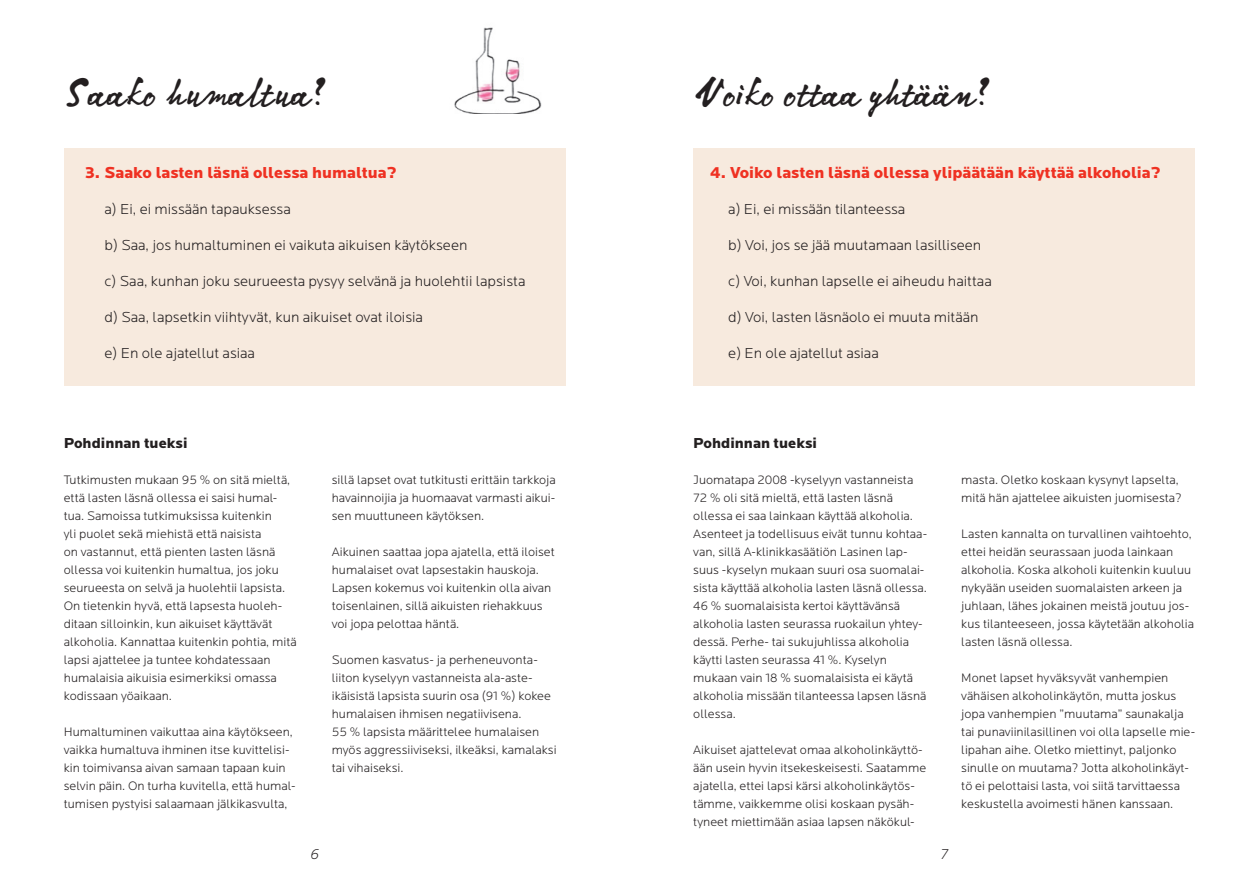
<style>
.page{position:relative;width:1259px;height:893px;background:#fff}
.page>*{position:absolute;margin:0;border:0;box-sizing:border-box;transform-origin:0 0}
.t1{font:39px "Linotype Notec";color:#231f20}
.t2{font:900 16.5px "Locator";color:#ef3122}
.t3{font:300 15px "Locator";color:#231f20}
.t4{font:900 15px "Locator";color:#231f20}
.t5{font:italic 300 15px "Locator";color:#231f20}
.t6{font:300 12.75px/18px "Locator";color:#231f20}
</style>
<div class="page">
<div style="left:64px;top:148px;width:502px;height:238px;background:#f7eade"></div>
<div style="left:693px;top:148px;width:502px;height:238px;background:#f7eade"></div>
<img style="left:454px;top:27px;width:88px;height:87px">
<h1 class="t1" style="left:64px;top:64px;width:261px">Saako humaltua?</h1>
<h1 class="t1" style="left:693px;top:64px;width:295px">Voiko ottaa yhtään?</h1>
<p class="t2" style="left:85px;top:163px;width:313px">3. Saako lasten läsnä ollessa humaltua?</p>
<p class="t3" style="left:105px;top:202px;width:188px">a) Ei, ei missään tapauksessa</p>
<p class="t3" style="left:105px;top:238px;width:364px">b) Saa, jos humaltuminen ei vaikuta aikuisen käytökseen</p>
<p class="t3" style="left:105px;top:274px;width:422px">c) Saa, kunhan joku seurueesta pysyy selvänä ja huolehtii lapsista</p>
<p class="t3" style="left:105px;top:310px;width:320px">d) Saa, lapsetkin viihtyvät, kun aikuiset ovat iloisia</p>
<p class="t3" style="left:105px;top:346px;width:152px">e) En ole ajatellut asiaa</p>
<p class="t4" style="left:64px;top:434px;width:125px">Pohdinnan tueksi</p>
<p class="t6" style="left:64px;top:471px;width:234px">Tutkimusten mukaan 95 % on sitä mieltä, että lasten läsnä ollessa ei saisi humal&shy;tua. Samoissa tutkimuksissa kuitenkin<br>yli puolet sekä miehistä että naisista<br>on vastannut, että pienten lasten läsnä ollessa voi kuitenkin humaltua, jos joku seurueesta on selvä ja huolehtii lapsista.<br>On tietenkin hyvä, että lapsesta huoleh&shy;ditaan silloinkin, kun aikuiset käyttävät alkoholia. Kannattaa kuitenkin pohtia, mitä lapsi ajattelee ja tuntee kohdatessaan humalaisia aikuisia esimerkiksi omassa kodissaan yöaikaan.</p>
<p class="t6" style="left:64px;top:724px;width:233px">Humaltuminen vaikuttaa aina käytökseen, vaikka humaltuva ihminen itse kuvittelisi&shy;kin toimivansa aivan samaan tapaan kuin selvin päin. On turha kuvitella, että humal&shy;tumisen pystyisi salaamaan jälkikasvulta,</p>
<p class="t6" style="left:332px;top:472px;width:225px;text-align:justify">sillä lapset ovat tutkitusti erittäin tarkkoja havainnoijia ja huomaavat varmasti aikui&shy;sen muuttuneen käytöksen.</p>
<p class="t6" style="left:332px;top:544px;width:225px">Aikuinen saattaa jopa ajatella, että iloiset humalaiset ovat lapsestakin hauskoja.<br>Lapsen kokemus voi kuitenkin olla aivan toisenlainen, sillä aikuisten riehakkuus voi jopa pelottaa häntä.</p>
<p class="t6" style="left:332px;top:652px;width:226px">Suomen kasvatus- ja perheneuvonta&shy;liiton kyselyyn vastanneista ala-aste&shy;ikäisistä lapsista suurin osa (91 %) kokee humalaisen ihmisen negatiivisena.<br>55 % lapsista määrittelee humalaisen myös aggressiiviseksi, ilkeäksi, kamalaksi tai vihaiseksi.</p>
<p class="t2" style="left:710px;top:163px;width:452px">4. Voiko lasten läsnä ollessa ylipäätään käyttää alkoholia?</p>
<p class="t3" style="left:728px;top:202px;width:179px">a) Ei, ei missään tilanteessa</p>
<p class="t3" style="left:728px;top:238px;width:255px">b) Voi, jos se jää muutamaan lasilliseen</p>
<p class="t3" style="left:728px;top:274px;width:265px">c) Voi, kunhan lapselle ei aiheudu haittaa</p>
<p class="t3" style="left:728px;top:310px;width:252px">d) Voi, lasten läsnäolo ei muuta mitään</p>
<p class="t3" style="left:728px;top:346px;width:152px">e) En ole ajatellut asiaa</p>
<p class="t4" style="left:693px;top:434px;width:125px">Pohdinnan tueksi</p>
<p class="t6" style="left:693px;top:471px;width:235px">Juomatapa 2008 -kyselyyn vastanneista 72 % oli sitä mieltä, että lasten läsnä ollessa ei saa lainkaan käyttää alkoholia.<br>Asenteet ja todellisuus eivät tunnu kohtaa&shy;van, sillä A-klinikkasäätiön Lasinen lap&shy;suus -kyselyn mukaan suuri osa suomalai&shy;sista käyttää alkoholia lasten läsnä ollessa.<br>46 % suomalaisista kertoi käyttävänsä alkoholia lasten seurassa ruokailun yhtey&shy;dessä. Perhe- tai sukujuhlissa alkoholia käytti lasten seurassa 41 %. Kyselyn mukaan vain 18 % suomalaisista ei käytä alkoholia missään tilanteessa lapsen läsnä ollessa.</p>
<p class="t6" style="left:693px;top:742px;width:234px">Aikuiset ajattelevat omaa alkoholinkäyttö&shy;ään usein hyvin itsekeskeisesti. Saatamme ajatella, ettei lapsi kärsi alkoholinkäytös&shy;tämme, vaikkemme olisi koskaan pysäh&shy;tyneet miettimään asiaa lapsen näkökul-</p>
<p class="t6" style="left:961px;top:471px;width:222px">masta. Oletko koskaan kysynyt lapselta, mitä hän ajattelee aikuisten juomisesta?</p>
<p class="t6" style="left:961px;top:525px;width:234px">Lasten kannalta on turvallinen vaihtoehto, ettei heidän seurassaan juoda lainkaan alkoholia. Koska alkoholi kuitenkin kuuluu nykyään useiden suomalaisten arkeen ja juhlaan, lähes jokainen meistä joutuu jos&shy;kus tilanteeseen, jossa käytetään alkoholia lasten läsnä ollessa.</p>
<p class="t6" style="left:961px;top:670px;width:235px">Monet lapset hyväksyvät vanhempien vähäisen alkoholinkäytön, mutta joskus jopa vanhempien ”muutama” saunakalja tai punaviinilasillinen voi olla lapselle mie&shy;lipahan aihe. Oletko miettinyt, paljonko sinulle on muutama? Jotta alkoholinkäyt&shy;tö ei pelottaisi lasta, voi siitä tarvittaessa keskustella avoimesti hänen kanssaan.</p>
<p class="t5" style="left:310px;top:846px;width:10px">6</p>
<p class="t5" style="left:940px;top:846px;width:9px">7</p>
</div>
